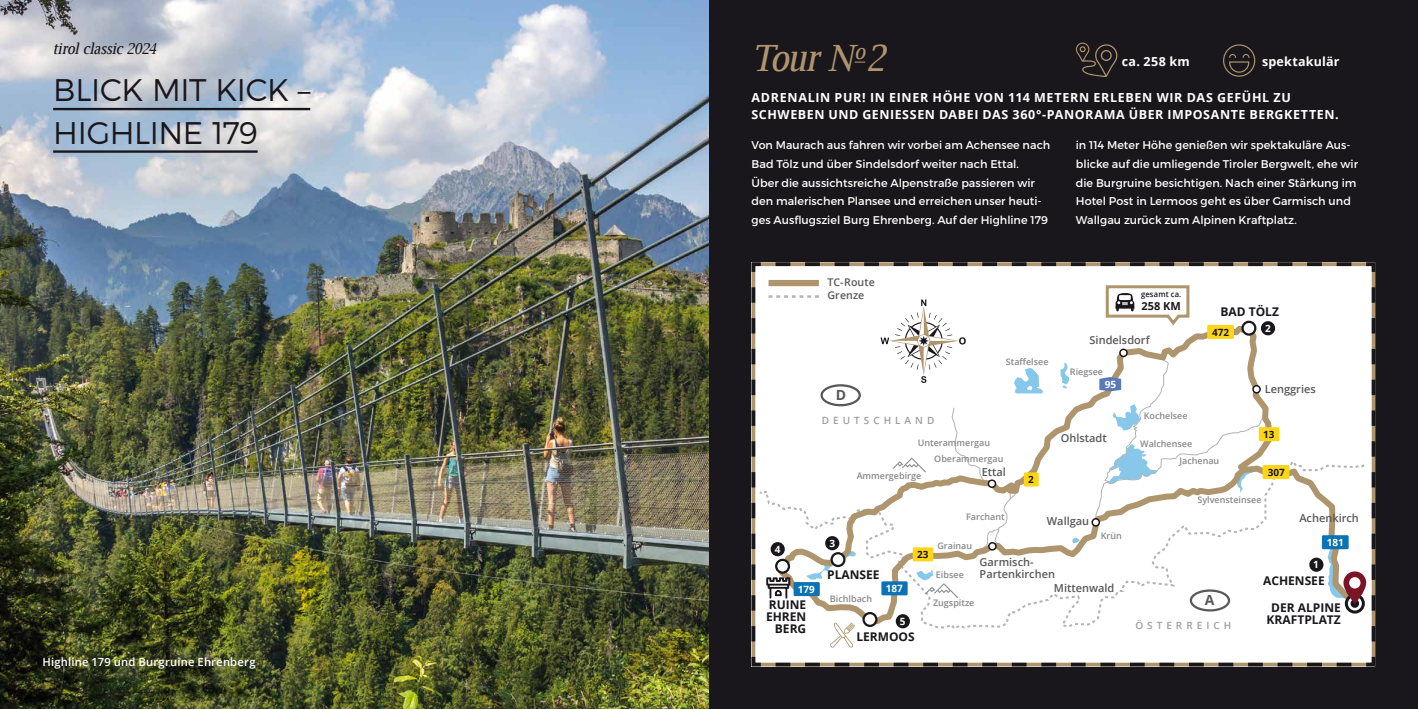
<style>
.page{position:relative;width:1418px;height:709px;background:#fff}
.page>*{position:absolute;margin:0;border:0;box-sizing:border-box;transform-origin:0 0}
.t1{font:italic 36.25px "Luxi Serif";color:#ae956e}
.t2{font:300 31.25px/42.5px "Montserrat";letter-spacing:-.015em;color:#1a171c}
.t3{font:italic 15px "Luxi Serif";color:#1a171c}
.t4{font:700 14px "Open Sans";color:#58585a}
.t5{font:700 12.5px/17.5px "Open Sans";letter-spacing:.045em;color:#fff}
.t6{font:700 12.5px "Open Sans";letter-spacing:.02em;color:#fff}
.t7{font:700 12px/12px "Open Sans";color:#1a171c;text-align:right}
.t8{font:11.25px/18.8px "Montserrat";color:#fff}
.t9{font:600 11.25px "Open Sans";letter-spacing:.015em;color:#fff}
.t10{font:600 11px/12px "Open Sans";color:#58585a}
.t11{font:700 11px "Open Sans";color:#1a171c}
.t12{font:600 10.62px "Open Sans";letter-spacing:.01em;color:#58585a}
.t13{font:600 10px "Open Sans";letter-spacing:.4em;color:#9c9e9f}
.t14{font:700 10px "Open Sans";color:#fff}
.t15{font:700 10px "Open Sans";color:#1a171c}
.t16{font:600 9px "Open Sans";color:#87888a}
.t17{font:600 8px "Open Sans";letter-spacing:.02em;color:#1a171c;scale:.95 1}
</style>
<div class="page">
<div style="left:709px;top:0;width:708px;height:709px;background:#1a171c"></div>
<img style="left:0;top:0;width:709px;height:709px">
<svg style="left:1223px;top:44px;width:32px;height:33px"></svg>
<svg style="left:1075px;top:43px;width:42px;height:34px"></svg>
<hr style="left:53px;top:108px;width:257px;height:2px;background:#1a171c">
<hr style="left:53px;top:150px;width:205px;height:3px;background:#1a171c">
<svg style="left:751px;top:262px;width:625px;height:405px;background:#f1f1ee"></svg>
<div style="left:768px;top:280px;width:51px;height:6px;background:#ae956e"></div>
<svg style="left:768px;top:295px;width:51px;height:3px"></svg>
<svg style="left:880px;top:299px;width:85px;height:84px;background:#ebeae8"></svg>
<h3 class="t3" style="left:53px;top:39px;width:104px">tirol classic 2024</h3>
<h2 class="t2" style="left:53px;top:68px;width:258px">BLICK MIT KICK –<br>HIGHLINE 179</h2>
<p class="t9" style="left:43px;top:654px;width:215px">Highline 179 und Burgruine Ehrenberg</p>
<h1 class="t1" style="left:751px;top:35px;width:135px">Tour N<sup>o</sup>2</h1>
<p class="t5" style="left:1121px;top:52px;width:69px">ca. 258 km</p>
<p class="t6" style="left:1261px;top:53px;width:79px">spektakulär</p>
<p class="t5" style="left:751px;top:88px;width:588px">ADRENALIN PUR! IN EINER HÖHE VON 114 METERN ERLEBEN WIR DAS GEFÜHL ZU<br>SCHWEBEN UND GENIESSEN DABEI DAS 360°-PANORAMA ÜBER IMPOSANTE BERGKETTEN.</p>
<p class="t8" style="left:751px;top:136px;width:300px">Von Maurach aus fahren wir vorbei am Achensee nach Bad Tölz und über Sindelsdorf weiter nach Ettal.<br>Über die aussichtsreiche Alpenstraße passieren wir den malerischen Plansee und erreichen unser heuti&shy;ges Ausflugsziel Burg Ehrenberg. Auf der Highline 179</p>
<p class="t8" style="left:1075px;top:136px;width:284px">in 114 Meter Höhe genießen wir spektakuläre Aus&shy;blicke auf die umliegende Tiroler Bergwelt, ehe wir die Burgruine besichtigen. Nach einer Stärkung im Hotel Post in Lermoos geht es über Garmisch und Wallgau zurück zum Alpinen Kraftplatz.</p>
<p class="t12" style="left:827px;top:275px;width:49px">TC-Route</p>
<p class="t12" style="left:827px;top:288px;width:38px">Grenze</p>
<p class="t4" style="left:835px;top:385px;width:12px">D</p>
<p class="t13" style="left:821px;top:413px;width:114px">DEUTSCHLAND</p>
<p class="t16" style="left:917px;top:437px;width:74px">Unterammergau</p>
<p class="t16" style="left:1005px;top:355px;width:44px">Staffelsee</p>
<p class="t16" style="left:856px;top:469px;width:66px">Ammergebirge</p>
<p class="t16" style="left:934px;top:452px;width:71px">Oberammergau</p>
<p class="t10" style="left:981px;top:465px;width:26px">Ettal</p>
<p class="t15" style="left:1028px;top:472px;width:7px">2</p>
<p class="t17" style="left:1141px;top:289px;width:44px">gesamt ca.</p>
<p class="t11" style="left:1141px;top:298px;width:41px">258 KM</p>
<p class="t10" style="left:1089px;top:334px;width:62px">Sindelsdorf</p>
<p class="t16" style="left:1069px;top:365px;width:35px">Riegsee</p>
<p class="t14" style="left:1104px;top:377px;width:13px">95</p>
<p class="t10" style="left:1060px;top:431px;width:47px">Ohlstadt</p>
<p class="t16" style="left:1143px;top:410px;width:45px">Kochelsee</p>
<p class="t16" style="left:1140px;top:437px;width:54px">Walchensee</p>
<p class="t7" style="left:1220px;top:306px;width:60px">BAD TÖLZ</p>
<p class="t15" style="left:1212px;top:325px;width:19px">472</p>
<p class="t14" style="left:1265px;top:321px;width:7px">2</p>
<p class="t10" style="left:1264px;top:382px;width:53px">Lenggries</p>
<p class="t15" style="left:1263px;top:427px;width:13px">13</p>
<p class="t16" style="left:1179px;top:455px;width:41px">Jachenau</p>
<p class="t15" style="left:1267px;top:465px;width:19px">307</p>
<p class="t16" style="left:1197px;top:493px;width:66px">Sylvensteinsee</p>
<p class="t14" style="left:774px;top:542px;width:7px">4</p>
<p class="t16" style="left:966px;top:510px;width:40px">Farchant</p>
<p class="t10" style="left:1046px;top:515px;width:44px">Wallgau</p>
<p class="t14" style="left:829px;top:536px;width:7px">3</p>
<p class="t16" style="left:937px;top:539px;width:36px">Grainau</p>
<p class="t16" style="left:1100px;top:530px;width:23px">Krün</p>
<p class="t7" style="left:827px;top:568px;width:54px">PLANSEE</p>
<p class="t15" style="left:917px;top:547px;width:13px">23</p>
<p class="t16" style="left:936px;top:568px;width:29px">Eibsee</p>
<p class="t10" style="left:979px;top:555px;width:77px">Garmisch-<br>Partenkirchen</p>
<p class="t14" style="left:798px;top:582px;width:19px">179</p>
<p class="t14" style="left:885px;top:581px;width:19px">187</p>
<p class="t10" style="left:1053px;top:582px;width:62px">Mittenwald</p>
<p class="t7" style="left:766px;top:598px;width:42px">RUINE<br>EHREN<br>BERG</p>
<p class="t16" style="left:830px;top:592px;width:44px">Bichlbach</p>
<p class="t14" style="left:900px;top:614px;width:7px">5</p>
<p class="t7" style="left:856px;top:630px;width:60px">LERMOOS</p>
<p class="t16" style="left:933px;top:596px;width:43px">Zugspitze</p>
<p class="t4" style="left:1204px;top:590px;width:11px">A</p>
<p class="t13" style="left:1135px;top:618px;width:97px">ÖSTERREICH</p>
<p class="t10" style="left:1299px;top:512px;width:61px">Achenkirch</p>
<p class="t14" style="left:1312px;top:557px;width:7px">1</p>
<p class="t14" style="left:1326px;top:535px;width:19px">181</p>
<p class="t7" style="left:1262px;top:574px;width:63px">ACHENSEE</p>
<p class="t7" style="left:1266px;top:601px;width:76px;text-align:center">DER ALPINE<br>KRAFTPLATZ</p>
</div>
